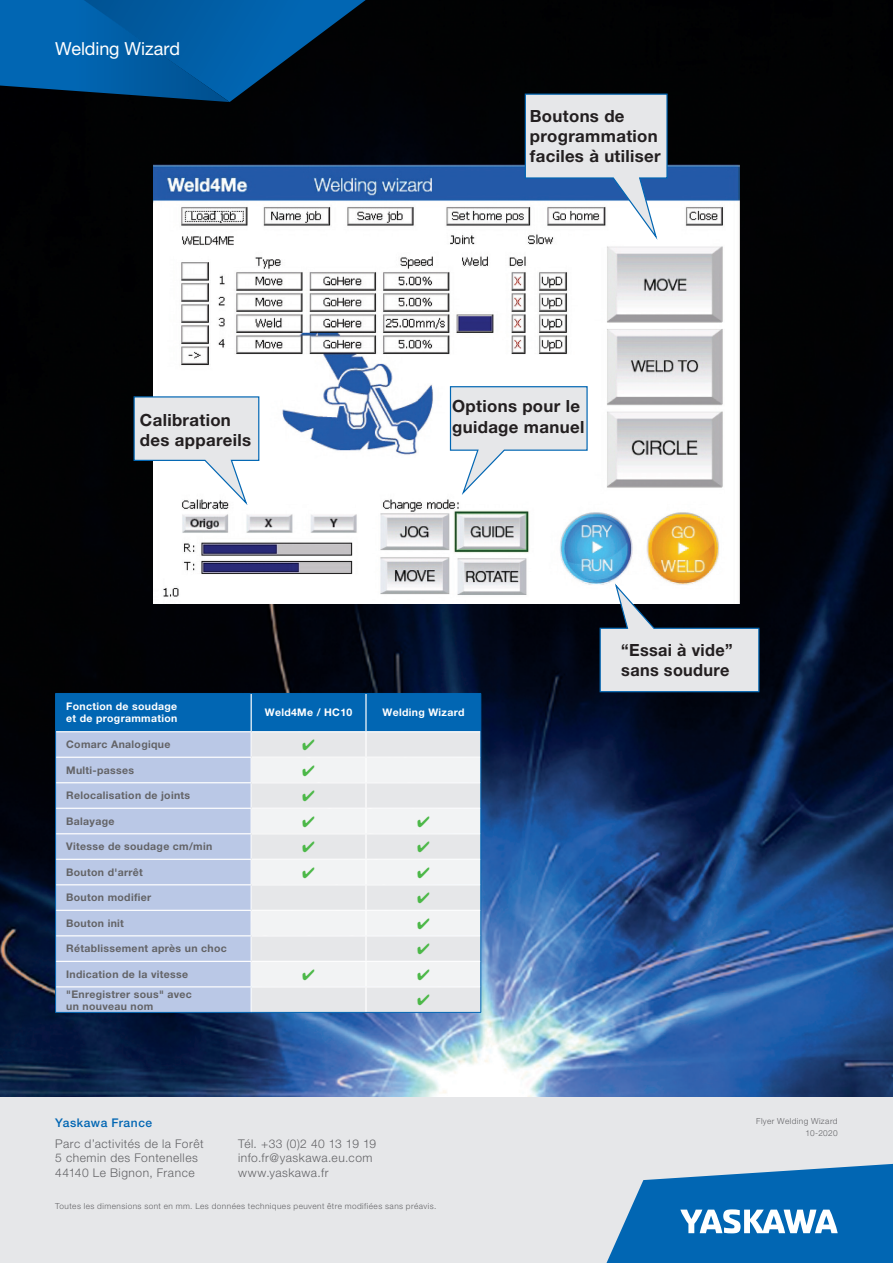
<style>
.page{position:relative;width:893px;height:1263px;background:#fff}
.page>*{position:absolute;margin:0;border:0;box-sizing:border-box;transform-origin:0 0}
.t1{font:18px "Helvetica Neue LT Pro";letter-spacing:-.005em;color:#fff}
.Underrubrik{font:700 16.8px/20.4px "Helvetica Neue LT Pro";letter-spacing:.02em;color:#231f20}
.t2{font:300 12px/14.2px "Helvetica Neue LT Pro";letter-spacing:.045em;color:#636366}
.t3{font:500 12px "Helvetica Neue LT Pro";letter-spacing:.045em;color:#0166b3}
.t4{font:700 10.5px "Helvetica Neue LT Pro";letter-spacing:.03em;color:#636366}
.t5{font:700 10.5px "Helvetica Neue LT Pro";letter-spacing:.03em;color:#fff}
.t6{font:300 8.25px "Helvetica Neue LT Pro";letter-spacing:.055em;color:#636366}
</style>
<div class="page">
<img style="left:0;top:0;width:893px;height:1097px">
<img style="left:154px;top:165px;width:585px;height:439px">
<svg style="left:599px;top:581px;width:161px;height:112px"></svg>
<svg style="left:524px;top:93px;width:144px;height:150px"></svg>
<svg style="left:133px;top:396px;width:127px;height:111px"></svg>
<svg style="left:449px;top:385px;width:139px;height:112px"></svg>
<hr style="left:55px;top:1012px;width:196px;height:1px;background:#0166b3">
<hr style="left:251px;top:1012px;width:115px;height:1px;background:#0166b3">
<hr style="left:366px;top:1012px;width:115px;height:1px;background:#0166b3">
<div style="left:0;top:1097px;width:893px;height:166px;background:#e6e7e9"></div>
<svg style="left:606px;top:1164px;width:287px;height:99px"></svg>
<svg style="left:0;top:0;width:366px;height:102px;background:#014a83"></svg>
<svg style="left:55px;top:693px;width:426px;height:319px"></svg>
<p class="t1" style="left:55px;top:38px;width:126px">Welding Wizard</p>
<p class="Underrubrik" style="left:530px;top:105px;width:132px">Boutons de programmation faciles à utiliser</p>
<p class="Underrubrik" style="left:140px;top:409px;width:93px">Calibration</p>
<p class="Underrubrik" style="left:140px;top:430px;width:113px">des appareils</p>
<p class="Underrubrik" style="left:452px;top:396px;width:134px">Options pour le guidage manuel</p>
<p class="t5" style="left:66px;top:700px;width:113px">Fonction de soudage</p>
<p class="t5" style="left:66px;top:712px;width:113px">et de programmation</p>
<p class="t4" style="left:66px;top:738px;width:106px">Comarc Analogique</p>
<p class="t4" style="left:66px;top:763px;width:69px">Multi-passes</p>
<p class="t4" style="left:66px;top:789px;width:126px">Relocalisation de joints</p>
<p class="t4" style="left:66px;top:814px;width:50px">Balayage</p>
<p class="t4" style="left:66px;top:840px;width:148px">Vitesse de soudage cm/min</p>
<p class="t4" style="left:66px;top:865px;width:78px">Bouton d'arrêt</p>
<p class="t4" style="left:66px;top:891px;width:87px">Bouton modifier</p>
<p class="t4" style="left:66px;top:916px;width:59px">Bouton init</p>
<p class="t4" style="left:66px;top:942px;width:162px">Rétablissement après un choc</p>
<p class="t4" style="left:66px;top:968px;width:123px">Indication de la vitesse</p>
<p class="t4" style="left:66px;top:987px;width:127px">"Enregistrer sous" avec</p>
<p class="t4" style="left:66px;top:999px;width:89px">un nouveau nom</p>
<p class="t5" style="left:265px;top:706px;width:89px">Weld4Me / HC10</p>
<p class="t5" style="left:383px;top:706px;width:84px">Welding Wizard</p>
<p class="t3" style="left:55px;top:1115px;width:98px">Yaskawa France</p>
<p class="t2" style="left:238px;top:1136px;width:140px">Tél. +33 (0)2 40 13 19 19 info.fr@yaskawa.eu.com www.yaskawa.fr</p>
<p class="t6" style="left:55px;top:1201px;width:383px">Toutes les dimensions sont en mm. Les données techniques peuvent être modifiées sans préavis.</p>
<p class="t2" style="left:55px;top:1136px;width:150px">Parc d’activités de la Forêt<br>5 chemin des Fontenelles<br>44140 Le Bignon, France</p>
<p class="Underrubrik" style="left:621px;top:639px;width:113px">“Essai à vide” sans soudure</p>
<p class="t6" style="left:756px;top:1116px;width:83px">Flyer Welding Wizard</p>
<p class="t6" style="left:805px;top:1128px;width:34px">10-2020</p>
</div>
